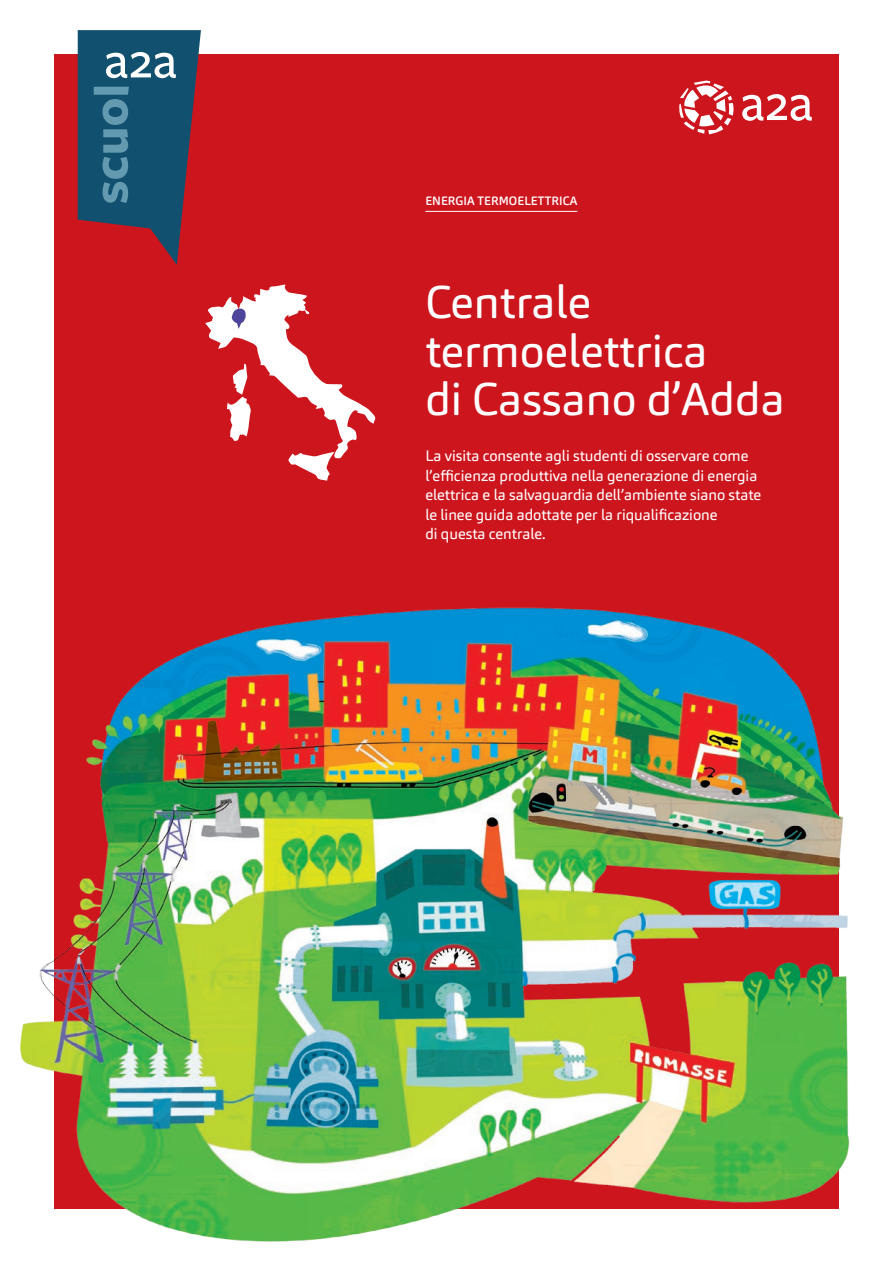
<style>
.page{position:relative;width:893px;height:1263px;background:#fff}
.page>*{position:absolute;margin:0;border:0;box-sizing:border-box;transform-origin:0 0}
.t1{font:45.15px/48px "Carnas";color:#fff}
.t2{font:15px/19.5px "Carnas";color:#fff}
.t3{font:500 12px "Carnas";color:#fff}
</style>
<div class="page">
<div style="left:54px;top:54px;width:785px;height:1155px;background:#cd151d"></div>
<img style="left:20px;top:607px;width:829px;height:635px">
<hr style="left:425px;top:211px;width:152px;height:1px;background:#fff">
<svg style="left:679px;top:81px;width:55px;height:53px"></svg>
<svg style="left:742px;top:94px;width:70px;height:27px"></svg>
<svg style="left:205px;top:285px;width:171px;height:196px"></svg>
<svg style="left:78px;top:30px;width:123px;height:235px"></svg>
<p class="t3" style="left:425px;top:193px;width:153px">ENERGIA TERMOELETTRICA</p>
<h1 class="t1" style="left:425px;top:279px;width:361px">Centrale termoelettrica<br>di Cassano d’Adda</h1>
<p class="t2" style="left:425px;top:446px;width:337px">La visita consente agli studenti di osservare come l’efficienza produttiva nella generazione di energia elettrica e la salvaguardia dell’ambiente siano state le linee guida adottate per la riqualificazione<br>di questa centrale.</p>
</div>
